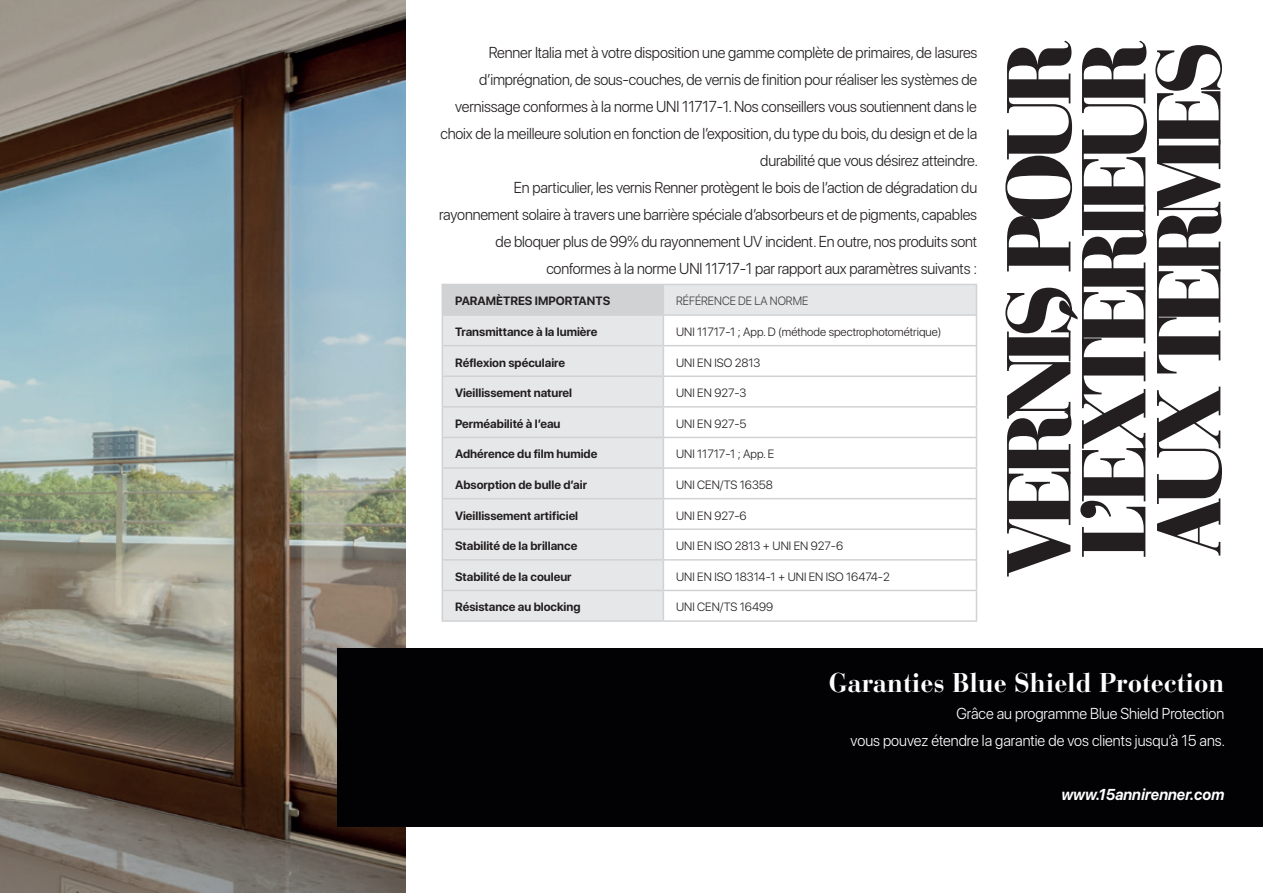
<style>
.page{position:relative;width:1263px;height:893px;background:#fff}
.page>*{position:absolute;margin:0;border:0;box-sizing:border-box;transform-origin:0 0}
.t1{font:900 90px/75px "Bauer Bodoni Std";letter-spacing:-.1em;color:#231f20;text-align:justify}
.t2{font:700 27px "Bauer Bodoni Std";color:#fff;scale:.96 1}
.t3{font:300 15.75px/27px "SF Pro Display";letter-spacing:-.01em;color:#231f20;text-align:right;scale:.96 1}
.t4{font:300 15.75px/27px "SF Pro Display";color:#fff;text-align:right;scale:.96 1}
.t5{font:italic 700 15.75px "SF Pro Display";color:#fff;scale:.96 1}
.t6{font:700 12px "SF Pro Display";color:#231f20}
.t7{font:300 12px "SF Pro Display";color:#231f20}
.t8{font:300 12px "SF Pro Display";color:#3e3e3f;scale:.96 1}
</style>
<div class="page">
<img style="left:0;top:0;width:405px;height:893px">
<svg style="left:443px;top:285px;width:533px;height:335px"></svg>
<hr style="left:441px;top:284px;width:222px;height:1px;background:#d1d2d4">
<hr style="left:441px;top:285px;width:2px;height:29px;background:#d1d2d4">
<hr style="left:663px;top:284px;width:314px;height:1px;background:#d1d2d4">
<hr style="left:441px;top:314px;width:222px;height:2px;background:#d1d2d4">
<hr style="left:441px;top:316px;width:2px;height:29px;background:#d1d2d4">
<hr style="left:663px;top:314px;width:314px;height:2px;background:#d1d2d4">
<hr style="left:441px;top:345px;width:222px;height:1px;background:#d1d2d4">
<hr style="left:441px;top:346px;width:2px;height:29px;background:#d1d2d4">
<hr style="left:663px;top:345px;width:314px;height:1px;background:#d1d2d4">
<hr style="left:441px;top:375px;width:222px;height:2px;background:#d1d2d4">
<hr style="left:441px;top:377px;width:2px;height:29px;background:#d1d2d4">
<hr style="left:663px;top:375px;width:314px;height:2px;background:#d1d2d4">
<hr style="left:441px;top:406px;width:222px;height:2px;background:#d1d2d4">
<hr style="left:441px;top:408px;width:2px;height:29px;background:#d1d2d4">
<hr style="left:663px;top:406px;width:314px;height:2px;background:#d1d2d4">
<hr style="left:441px;top:437px;width:222px;height:1px;background:#d1d2d4">
<hr style="left:441px;top:438px;width:2px;height:29px;background:#d1d2d4">
<hr style="left:663px;top:437px;width:314px;height:1px;background:#d1d2d4">
<hr style="left:441px;top:467px;width:222px;height:2px;background:#d1d2d4">
<hr style="left:441px;top:469px;width:2px;height:29px;background:#d1d2d4">
<hr style="left:663px;top:467px;width:314px;height:2px;background:#d1d2d4">
<hr style="left:441px;top:498px;width:222px;height:1px;background:#d1d2d4">
<hr style="left:441px;top:499px;width:2px;height:29px;background:#d1d2d4">
<hr style="left:663px;top:498px;width:314px;height:1px;background:#d1d2d4">
<hr style="left:441px;top:528px;width:222px;height:2px;background:#d1d2d4">
<hr style="left:441px;top:530px;width:2px;height:29px;background:#d1d2d4">
<hr style="left:663px;top:528px;width:314px;height:2px;background:#d1d2d4">
<hr style="left:441px;top:559px;width:222px;height:2px;background:#d1d2d4">
<hr style="left:441px;top:561px;width:2px;height:29px;background:#d1d2d4">
<hr style="left:663px;top:559px;width:314px;height:2px;background:#d1d2d4">
<hr style="left:441px;top:590px;width:222px;height:1px;background:#d1d2d4">
<hr style="left:441px;top:591px;width:2px;height:29px;background:#d1d2d4">
<hr style="left:663px;top:590px;width:314px;height:1px;background:#d1d2d4">
<svg style="left:663px;top:285px;width:1px;height:335px"></svg>
<svg style="left:976px;top:285px;width:1px;height:335px"></svg>
<hr style="left:441px;top:620px;width:222px;height:2px;background:#d1d2d4">
<hr style="left:663px;top:620px;width:314px;height:2px;background:#d1d2d4">
<div style="left:337px;top:648px;width:926px;height:179px;background:#020205"></div>
<p class="t3" style="left:439px;top:39px;width:563px">Renner Italia met à votre disposition une gamme complète de primaires, de lasures d’imprégnation, de sous-couches, de vernis de finition pour réaliser les systèmes de vernissage conformes à la norme UNI 11717-1. Nos conseillers vous soutiennent dans le choix de la meilleure solution en fonction de l’exposition, du type du bois, du design et de la durabilité que vous désirez atteindre.<br>En particulier, les vernis Renner protègent le bois de l’action de dégradation du rayonnement solaire à travers une barrière spéciale d’absorbeurs et de pigments, capables de bloquer plus de 99% du rayonnement UV incident. En outre, nos produits sont conformes à la norme UNI 11717-1 par rapport aux paramètres suivants :</p>
<p class="t6" style="left:455px;top:294px;width:157px">PARAMÈTRES IMPORTANTS</p>
<p class="t8" style="left:676px;top:294px;width:139px">RÉFÉRENCE DE LA NORME</p>
<p class="t6" style="left:455px;top:325px;width:144px">Transmittance à la lumière</p>
<p class="t7" style="left:676px;top:325px;width:267px">UNI 11717-1 ; App. D (méthode spectrophotométrique)</p>
<p class="t6" style="left:455px;top:355px;width:111px">Réflexion spéculaire</p>
<p class="t7" style="left:676px;top:355px;width:86px">UNI EN ISO 2813</p>
<p class="t6" style="left:455px;top:386px;width:119px">Vieillissement naturel</p>
<p class="t7" style="left:676px;top:386px;width:72px">UNI EN 927-3</p>
<p class="t6" style="left:455px;top:417px;width:107px">Perméabilité à l’eau</p>
<p class="t7" style="left:676px;top:417px;width:72px">UNI EN 927-5</p>
<p class="t6" style="left:455px;top:447px;width:144px">Adhérence du film humide</p>
<p class="t7" style="left:676px;top:447px;width:100px">UNI 11717-1 ; App. E</p>
<p class="t6" style="left:455px;top:478px;width:133px">Absorption de bulle d’air</p>
<p class="t7" style="left:676px;top:478px;width:98px">UNI CEN/TS 16358</p>
<p class="t6" style="left:455px;top:508px;width:125px">Vieillissement artificiel</p>
<p class="t7" style="left:676px;top:508px;width:72px">UNI EN 927-6</p>
<p class="t6" style="left:455px;top:539px;width:124px">Stabilité de la brillance</p>
<p class="t7" style="left:676px;top:539px;width:168px">UNI EN ISO 2813 + UNI EN 927-6</p>
<p class="t6" style="left:455px;top:570px;width:118px">Stabilité de la couleur</p>
<p class="t7" style="left:676px;top:570px;width:215px">UNI EN ISO 18314-1 + UNI EN ISO 16474-2</p>
<p class="t6" style="left:455px;top:600px;width:127px">Résistance au blocking</p>
<p class="t7" style="left:676px;top:600px;width:99px">UNI CEN/TS 16499</p>
<h1 class="t1" style="left:1002px;top:578px;width:539px;rotate:-90deg">VERNIS POUR L’EXTÉRIEUR AUX TERMES</h1>
<h2 class="t2" style="left:829px;top:667px;width:414px">Garanties Blue Shield Protection</h2>
<p class="t4" style="left:851px;top:700px;width:392px">Grâce au programme Blue Shield Protection<br>vous pouvez étendre la garantie de vos clients jusqu’à 15 ans.</p>
<p class="t5" style="left:1061px;top:784px;width:171px">www.15annirenner.com</p>
</div>
